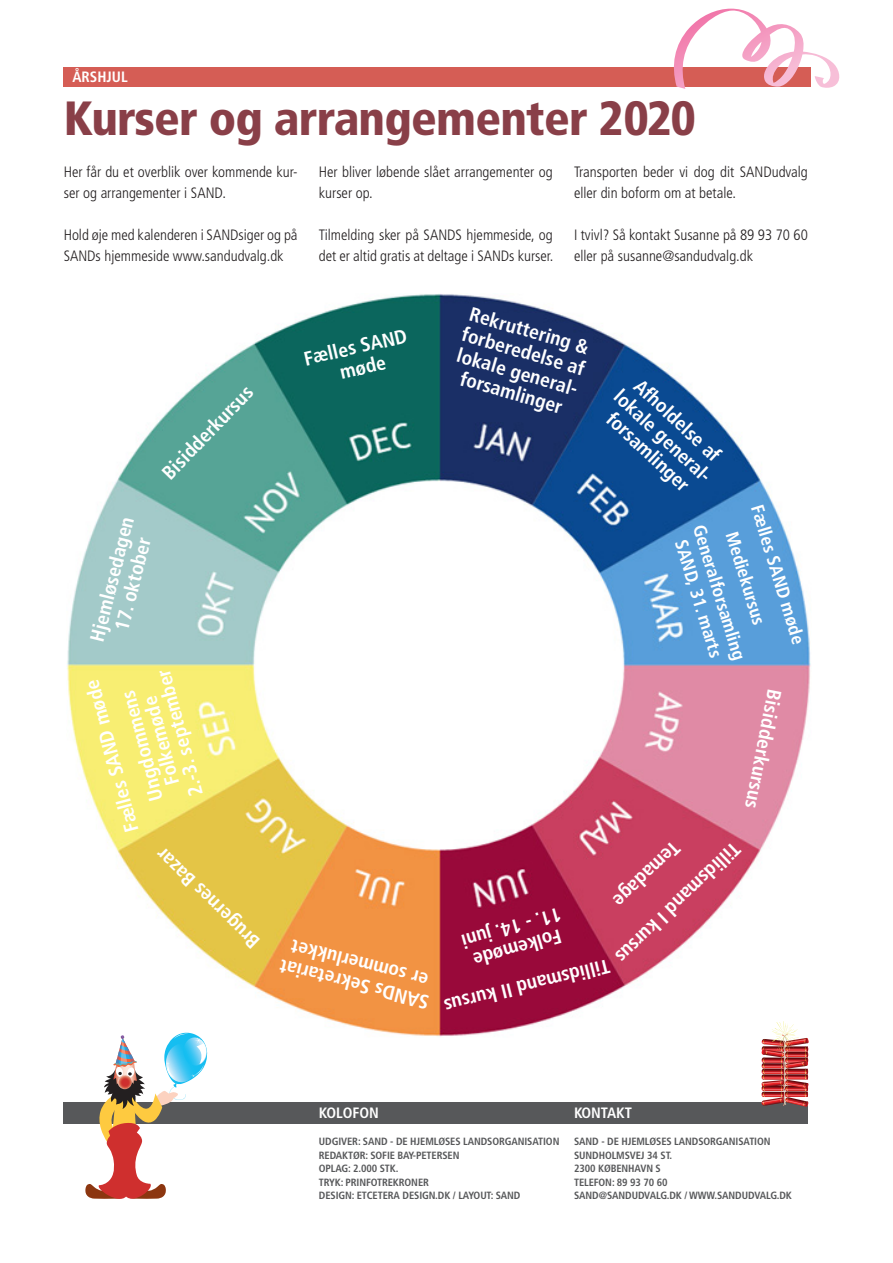
<style>
.page{position:relative;width:893px;height:1263px;background:#fff}
.page>*{position:absolute;margin:0;border:0;box-sizing:border-box;transform-origin:0 0}
.Rubrik{font:900 condensed 48px "Frutiger";letter-spacing:-.015em;color:#893f48}
.Body_kalender{font:700 condensed 19.8px/21.5px "Frutiger";color:#fff;text-align:center}
.Body_kalender-2{font:700 condensed 18.15px "Frutiger";color:#fff}
.Bodytekst{font:300 condensed 15px/21px "Frutiger";color:#231f20}
.t1{font:700 condensed 15px "Frutiger";color:#fff}
.t2{font:700 condensed 10.5px "Frutiger";letter-spacing:-.01em;color:#57585a}
</style>
<div class="page">
<div style="left:64px;top:1102px;width:744px;height:21px;background:#57585a"></div>
<div style="left:64px;top:67px;width:747px;height:19px;background:#d55d55"></div>
<img style="left:67px;top:294px;width:744px;height:743px">
<svg style="left:671px;top:9px;width:169px;height:80px"></svg>
<img style="left:761px;top:1021px;width:48px;height:86px">
<svg style="left:85px;top:1033px;width:125px;height:166px"></svg>
<p class="t1" style="left:72px;top:68px;width:57px">ÅRSHJUL</p>
<p class="Rubrik" style="left:64px;top:90px;width:634px">Kurser og arrangementer 2020</p>
<p class="Bodytekst" style="left:64px;top:161px;width:235px">Her får du et overblik over kommende kur&shy;ser og arrangementer i SAND.</p>
<p class="Bodytekst" style="left:64px;top:224px;width:235px">Hold øje med kalenderen i SANDsiger og på<br>SANDs hjemmeside www.sandudvalg.dk</p>
<p class="Bodytekst" style="left:319px;top:161px;width:235px">Her bliver løbende slået arrangementer og kurser op.</p>
<p class="Bodytekst" style="left:319px;top:224px;width:236px">Tilmelding sker på SANDS hjemmeside, og det er altid gratis at deltage i SANDs kurser.</p>
<p class="Bodytekst" style="left:574px;top:161px;width:235px">Transporten beder vi dog dit SANDudvalg eller din boform om at betale.</p>
<p class="Bodytekst" style="left:574px;top:224px;width:235px">I tvivl? Så kontakt Susanne på 89 93 70 60 eller på susanne@sandudvalg.dk</p>
<p class="Body_kalender" style="left:158px;top:468px;width:123px;rotate:-46deg">Bisidderkursus</p>
<p class="Body_kalender" style="left:86px;top:638px;width:129px;rotate:-76deg">Hjemløsedagen</p>
<p class="Body_kalender" style="left:111px;top:628px;width:98px;rotate:-76deg">17. oktober</p>
<p class="Body_kalender" style="left:186px;top:798px;width:132px;rotate:-105deg">2.-3. september</p>
<p class="Body_kalender" style="left:122px;top:835px;width:159px;rotate:-105deg">Fælles SAND møde</p>
<p class="Body_kalender" style="left:146px;top:803px;width:115px;rotate:-105deg">Ungdommens</p>
<p class="Body_kalender" style="left:163px;top:787px;width:92px;rotate:-105deg">Folkemøde</p>
<p class="Body_kalender" style="left:249px;top:953px;width:137px;rotate:-136deg">Brugernes Bazar</p>
<p class="Body_kalender" style="left:302px;top:348px;width:107px;rotate:-13deg">Fælles SAND</p>
<p class="Body_kalender" style="left:338px;top:362px;width:48px;rotate:-13deg">møde</p>
<p class="Body_kalender" style="left:425px;top:990px;width:142px;rotate:-166deg">er sommerlukket</p>
<p class="Body_kalender" style="left:426px;top:1013px;width:155px;rotate:-166deg">SANDs Sekretariat</p>
<p class="Body_kalender" style="left:473px;top:303px;width:125px;rotate:16deg">Rekruttering &amp;</p>
<p class="Body_kalender" style="left:465px;top:323px;width:128px;rotate:16deg">forberedelse af</p>
<p class="Body_kalender" style="left:460px;top:344px;width:130px;rotate:16deg">lokale general-</p>
<p class="Body_kalender" style="left:464px;top:368px;width:107px;rotate:16deg">forsamlinger</p>
<p class="Body_kalender" style="left:639px;top:370px;width:130px;rotate:43deg">Afholdelse af lokale general&shy;forsamlinger</p>
<p class="Body_kalender-2" style="left:709px;top:522px;width:142px;rotate:73deg">Generalforsamling</p>
<p class="Body_kalender-2" style="left:767px;top:502px;width:146px;rotate:73deg">Fælles SAND møde</p>
<p class="Body_kalender-2" style="left:742px;top:529px;width:98px;rotate:73deg">Mediekursus</p>
<p class="Body_kalender-2" style="left:691px;top:537px;width:124px;rotate:73deg">SAND, 31. marts</p>
<p class="Body_kalender" style="left:785px;top:692px;width:123px;rotate:101deg">Bisidderkursus</p>
<p class="Body_kalender" style="left:684px;top:853px;width:86px;rotate:136deg">Temadage</p>
<p class="Body_kalender" style="left:744px;top:853px;width:166px;rotate:136deg">Tillidsmand I kursus</p>
<p class="Body_kalender" style="left:564px;top:924px;width:104px;rotate:164deg">11. - 14. juni</p>
<p class="Body_kalender" style="left:564px;top:946px;width:92px;rotate:164deg">Folkemøde</p>
<p class="Body_kalender" style="left:612px;top:976px;width:172px;rotate:166deg">Tillidsmand II kursus</p>
<p class="t1" style="left:319px;top:1104px;width:61px">KOLOFON</p>
<p class="t2" style="left:319px;top:1135px;width:242px">UDGIVER: SAND - DE HJEMLØSES LANDSORGANISATION</p>
<p class="t2" style="left:319px;top:1149px;width:142px">REDAKTØR: SOFIE BAY-PETERSEN</p>
<p class="t2" style="left:319px;top:1162px;width:81px">OPLAG: 2.000 STK.</p>
<p class="t2" style="left:319px;top:1176px;width:112px">TRYK: PRINFOTREKRONER</p>
<p class="t2" style="left:319px;top:1189px;width:203px">DESIGN: ETCETERA DESIGN.DK / LAYOUT: SAND</p>
<p class="t1" style="left:574px;top:1104px;width:60px">KONTAKT</p>
<p class="t2" style="left:574px;top:1135px;width:198px">SAND - DE HJEMLØSES LANDSORGANISATION</p>
<p class="t2" style="left:574px;top:1149px;width:100px">SUNDHOLMSVEJ 34 ST.</p>
<p class="t2" style="left:574px;top:1162px;width:88px">2300 KØBENHAVN S</p>
<p class="t2" style="left:574px;top:1176px;width:95px">TELEFON: 89 93 70 60</p>
<p class="t2" style="left:574px;top:1189px;width:219px">SAND@SANDUDVALG.DK / WWW.SANDUDVALG.DK</p>
</div>
